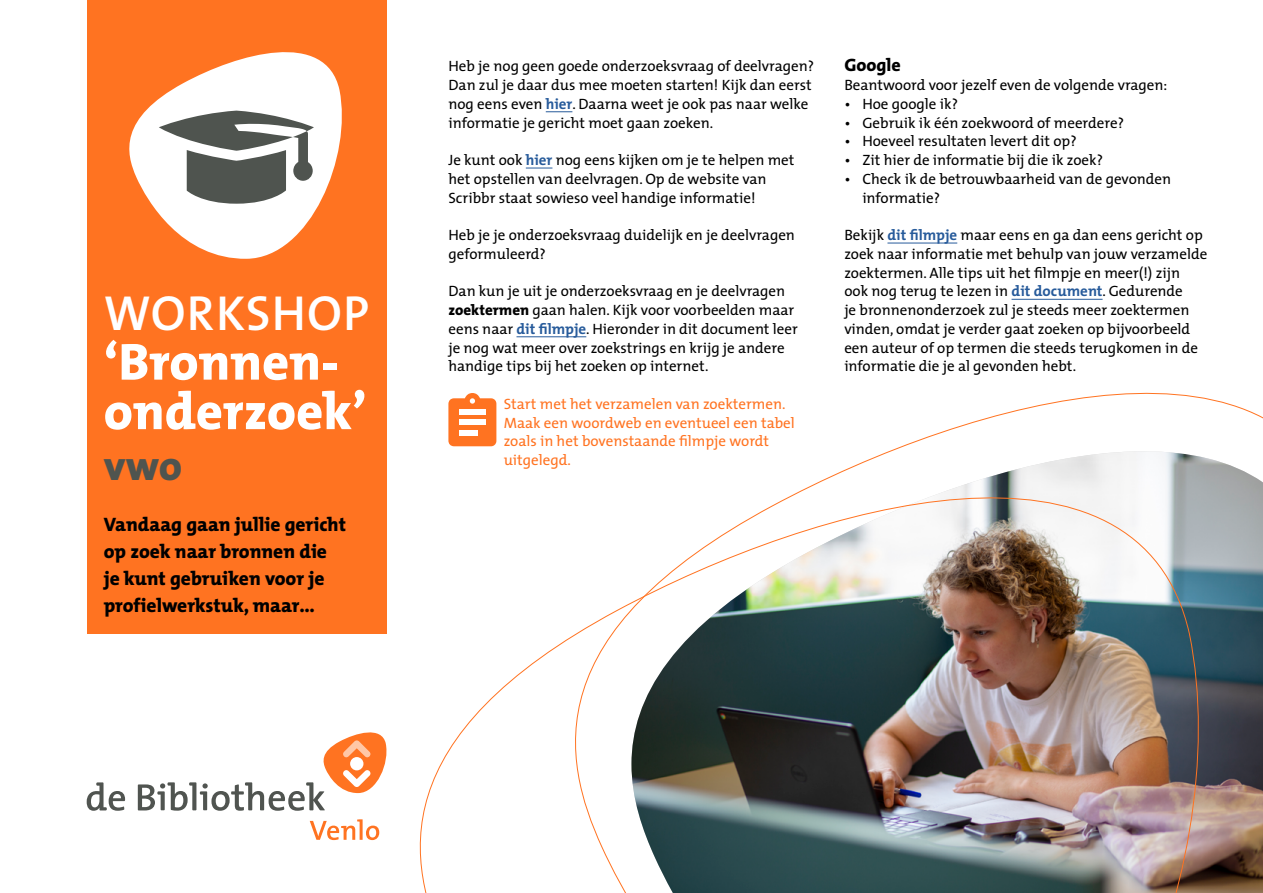
<style>
.page{position:relative;width:1263px;height:893px;background:#fff}
.page>*{position:absolute;margin:0;border:0;box-sizing:border-box;transform-origin:0 0}
.t1{font:800 52.5px/49.5px "The Mix";color:#fff}
.t2{font:49.5px "The Mix Semi Bold Caps";letter-spacing:.025em;color:#fff}
.t3{font:800 42px "The Mix";color:#4f544f}
.t4{font:800 19.5px/27px "The Mix";color:#000}
.t5{font:800 18px "The Mix";color:#000}
.t6{font:15px/18.8px "The Mix";color:#000}
.t7{font:15px/18.8px "The Mix";color:#ff7321}
.s1{font-weight:700;color:#275b9b}
.s2{font-weight:800}
</style>
<div class="page">
<div style="left:87px;top:0;width:299px;height:634px;background:#ff7321"></div>
<img style="left:1238px;top:468px;width:25px;height:425px">
<img style="left:386px;top:414px;width:852px;height:479px">
<svg style="left:129px;top:52px;width:213px;height:207px;fill:#fff"></svg>
<svg style="left:159px;top:111px;width:155px;height:93px;background:#9b9d9b"></svg>
<hr style="left:887px;top:243px;width:70px;height:1px;background:#275b9b">
<hr style="left:1011px;top:299px;width:91px;height:1px;background:#275b9b">
<svg style="left:87px;top:782px;width:38px;height:29px"></svg>
<svg style="left:138px;top:726px;width:252px;height:85px"></svg>
<svg style="left:310px;top:819px;width:69px;height:21px"></svg>
<svg style="left:546px;top:111px;width:26px;height:1px"></svg>
<svg style="left:526px;top:168px;width:26px;height:1px"></svg>
<hr style="left:516px;top:336px;width:70px;height:1px;background:#275b9b">
<svg style="left:448px;top:393px;width:48px;height:53px;background:#ff8741"></svg>
<div style="left:459px;top:409px;width:27px;height:5px;background:#fff"></div>
<div style="left:459px;top:420px;width:27px;height:5px;background:#fff"></div>
<div style="left:459px;top:430px;width:19px;height:6px;background:#fff"></div>
<h2 class="t2" style="left:104px;top:272px;width:267px">WORKSHOP</h2>
<h1 class="t1" style="left:104px;top:336px;width:265px">‘Bronnen&shy;onderzoek’</h1>
<h3 class="t3" style="left:104px;top:430px;width:80px">vwo</h3>
<h3 class="t4" style="left:104px;top:510px;width:244px">Vandaag gaan jullie gericht op zoek naar bronnen die je kunt gebruiken voor je profielwerkstuk, maar…</h3>
<p class="t6" style="left:448px;top:56px;width:367px">Heb je nog geen goede onderzoeksvraag of deelvragen?<br>Dan zul je daar dus mee moeten starten! Kijk dan eerst nog eens even <span class="s1">hier</span>. Daarna weet je ook pas naar welke informatie je gericht moet gaan zoeken.</p>
<p class="t6" style="left:448px;top:150px;width:348px">Je kunt ook <span class="s1">hier</span> nog eens kijken om je te helpen met het opstellen van deelvragen. Op de website van<br>Scribbr staat sowieso veel handige informatie!</p>
<p class="t6" style="left:448px;top:225px;width:348px">Heb je je onderzoeksvraag duidelijk en je deelvragen geformuleerd?</p>
<p class="t6" style="left:448px;top:281px;width:351px">Dan kun je uit je onderzoeksvraag en je deelvragen <span class="s2">zoektermen</span> gaan halen. Kijk voor voorbeelden maar eens naar <span class="s1">dit filmpje</span>. Hieronder in dit document leer je nog wat meer over zoekstrings en krijg je andere handige tips bij het zoeken op internet.</p>
<p class="t7" style="left:504px;top:394px;width:293px">Start met het verzamelen van zoektermen.<br>Maak een woordweb en eventueel een tabel zoals in het bovenstaande filmpje wordt uitgelegd.</p>
<p class="t5" style="left:844px;top:50px;width:58px">Google</p>
<p class="t6" style="left:844px;top:75px;width:324px">Beantwoord voor jezelf even de volgende vragen:</p>
<p class="t6" style="left:844px;top:94px;width:115px">• Hoe google ik?</p>
<p class="t6" style="left:844px;top:113px;width:281px">• Gebruik ik één zoekwoord of meerdere?</p>
<p class="t6" style="left:844px;top:131px;width:234px">• Hoeveel resultaten levert dit op?</p>
<p class="t6" style="left:844px;top:150px;width:260px">• Zit hier de informatie bij die ik zoek?</p>
<p class="t6" style="left:862px;top:169px;width:310px;text-indent:-18px">• Check ik de betrouwbaarheid van de gevonden informatie?</p>
<p class="t6" style="left:844px;top:225px;width:365px">Bekijk <span class="s1">dit filmpje</span> maar eens en ga dan eens gericht op zoek naar informatie met behulp van jouw verzamelde zoektermen. Alle tips uit het filmpje en meer(!) zijn ook nog terug te lezen in <span class="s1">dit document</span>. Gedurende<br>je bronnenonderzoek zul je steeds meer zoektermen vinden, omdat je verder gaat zoeken op bijvoorbeeld een auteur of op termen die steeds terugkomen in de informatie die je al gevonden hebt.</p>
</div>
